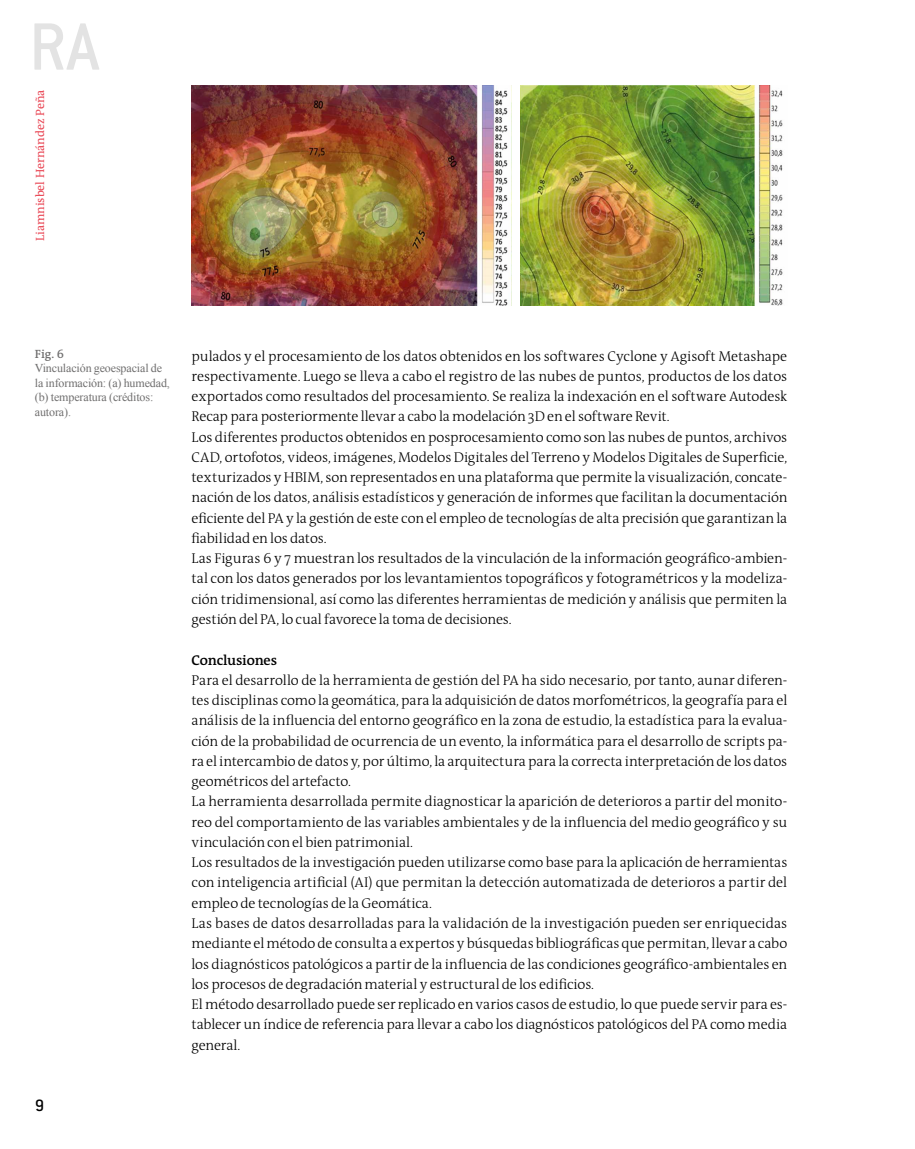
<style>
.page{position:relative;width:915px;height:1149px;background:#fff}
.page>*{position:absolute;margin:0;border:0;box-sizing:border-box;transform-origin:0 0}
.t1{font:73.35px "Conduit ITC Medium";color:#e3e3e3}
.t2{font:18px "Conduit ITC Medium";color:#000}
.t3{font:300 14.25px/20.2px "The Antiqua B3";letter-spacing:-.01em;color:#000}
.t4{font:600 14.25px "The Antiqua B6";letter-spacing:-.01em;color:#000}
.t5{font:12px/14.4px "Times New Roman";letter-spacing:-.01em;color:#706f6f}
.t6{font:12px "The Antiqua B5";color:#e94856}
.t7{font:600 12px "The Antiqua B6";color:#706f6f}
</style>
<div class="page">
<img style="left:520px;top:85px;width:263px;height:220px">
<img style="left:191px;top:85px;width:319px;height:220px">
<h1 class="t1" style="left:29px;top:2px;width:72px">RA</h1>
<p class="t6" style="left:34px;top:241px;width:153px;rotate:-90deg">Liamnisbel Hernández Peña</p>
<p class="t7" style="left:35px;top:347px;width:31px">Fig. 6</p>
<p class="t5" style="left:35px;top:361px;width:136px">Vinculación geoespacial de la información: (a) humedad, (b) temperatura (créditos: autora).</p>
<p class="t2" style="left:35px;top:1094px;width:11px">9</p>
<p class="t3" style="left:191px;top:346px;width:597px">pulados y el procesamiento de los datos obtenidos en los softwares Cyclone y Agisoft Metashape respectivamente. Luego se lleva a cabo el registro de las nubes de puntos, productos de los datos exportados como resultados del procesamiento. Se realiza la indexación en el software Autodesk Recap para posteriormente llevar a cabo la modelación 3D en el software Revit.<br>Los diferentes productos obtenidos en posprocesamiento como son las nubes de puntos, archivos CAD, ortofotos, videos, imágenes, Modelos Digitales del Terreno y Modelos Digitales de Superficie, texturizados y HBIM, son representados en una plataforma que permite la visualización, concate&shy;nación de los datos, análisis estadísticos y generación de informes que facilitan la documentación eficiente del PA y la gestión de este con el empleo de tecnologías de alta precisión que garantizan la fiabilidad en los datos.<br>Las Figuras 6 y 7 muestran los resultados de la vinculación de la información geográfico-ambien&shy;tal con los datos generados por los levantamientos topográficos y fotogramétricos y la modeliza&shy;ción tridimensional, así como las diferentes herramientas de medición y análisis que permiten la gestión del PA, lo cual favorece la toma de decisiones.</p>
<p class="t4" style="left:191px;top:652px;width:87px">Conclusiones</p>
<p class="t3" style="left:191px;top:670px;width:597px">Para el desarrollo de la herramienta de gestión del PA ha sido necesario, por tanto, aunar diferen&shy;tes disciplinas como la geomática, para la adquisición de datos morfométricos, la geografía para el análisis de la influencia del entorno geográfico en la zona de estudio, la estadística para la evalua&shy;ción de la probabilidad de ocurrencia de un evento, la informática para el desarrollo de scripts pa&shy;ra el intercambio de datos y, por último, la arquitectura para la correcta interpretación de los datos geométricos del artefacto.<br>La herramienta desarrollada permite diagnosticar la aparición de deterioros a partir del monito&shy;reo del comportamiento de las variables ambientales y de la influencia del medio geográfico y su vinculación con el bien patrimonial.<br>Los resultados de la investigación pueden utilizarse como base para la aplicación de herramientas con inteligencia artificial (AI) que permitan la detección automatizada de deterioros a partir del empleo de tecnologías de la Geomática.<br>Las bases de datos desarrolladas para la validación de la investigación pueden ser enriquecidas mediante el método de consulta a expertos y búsquedas bibliográficas que permitan, llevar a cabo los diagnósticos patológicos a partir de la influencia de las condiciones geográfico-ambientales en los procesos de degradación material y estructural de los edificios.<br>El método desarrollado puede ser replicado en varios casos de estudio, lo que puede servir para es&shy;tablecer un índice de referencia para llevar a cabo los diagnósticos patológicos del PA como media general.</p>
</div>
